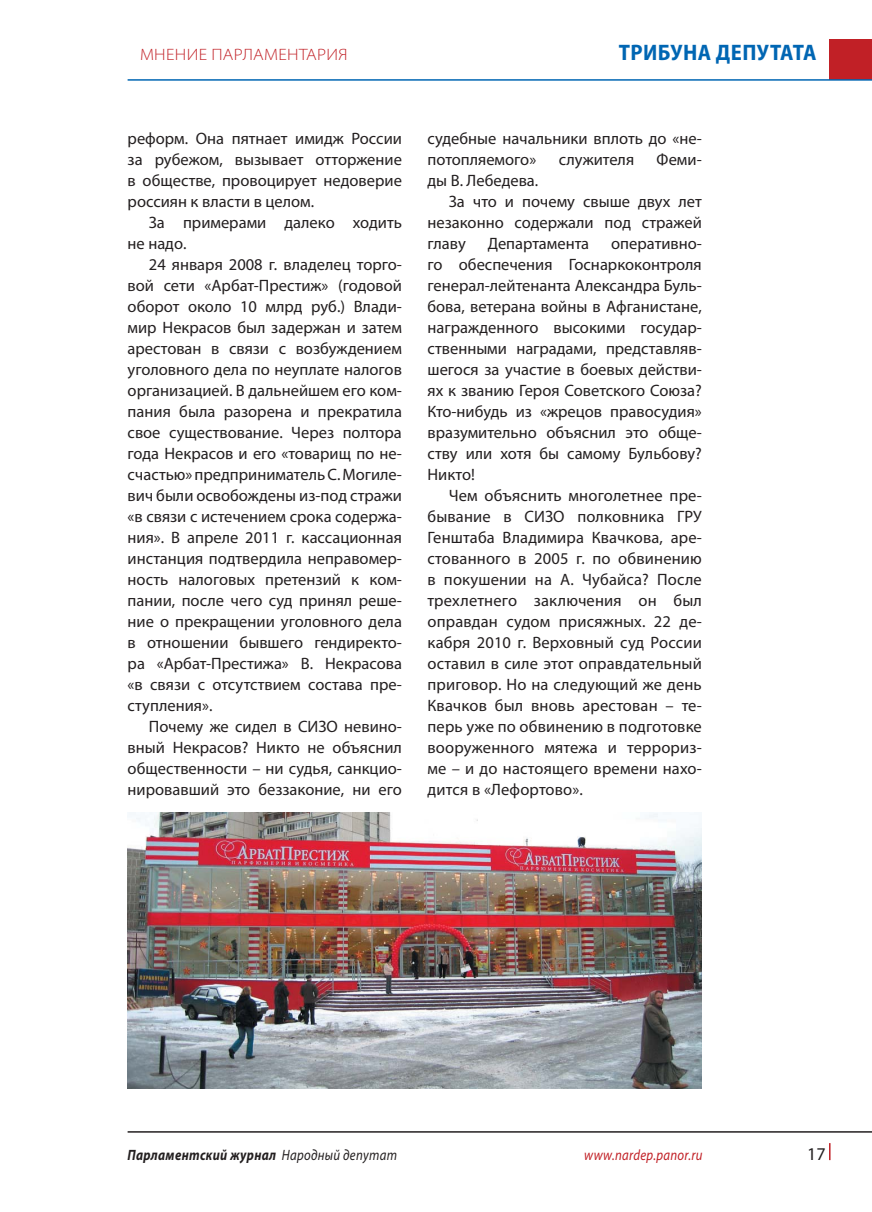
<style>
.page{position:relative;width:872px;height:1212px;background:#fff}
.page>*{position:absolute;margin:0;border:0;box-sizing:border-box;transform-origin:0 0}
.t1{font:700 semi-condensed 22.5px "Myriad Pro";letter-spacing:.02em;color:#0066b3}
.t2{font:18px "Myriad Pro";color:#231f20}
.t3{font:16.5px/21px "Myriad Pro";color:#231f20;text-align:justify}
.t4{font:300 semi-expanded 16.5px "Myriad Pro";letter-spacing:.02em;color:#c12026}
.t5{font:italic 700 15px "Myriad Pro";letter-spacing:.025em;color:#231f20;scale:.85 1}
.t6{font:italic 15px "Myriad Pro";letter-spacing:.025em;color:#c12026;scale:.85 1}
.s1{font-weight:400}
</style>
<div class="page">
<hr style="left:128px;top:1131px;width:744px;height:1px;background:#231f20">
<svg style="left:829px;top:1143px;width:1px;height:17px"></svg>
<div style="left:829px;top:39px;width:43px;height:41px;background:#c12026"></div>
<hr style="left:128px;top:79px;width:744px;height:2px;background:#0066b3">
<img style="left:128px;top:813px;width:574px;height:276px">
<p class="t4" style="left:140px;top:45px;width:209px">МНЕНИЕ ПАРЛАМЕНТАРИЯ</p>
<h1 class="t1" style="left:618px;top:39px;width:199px">ТРИБУНА ДЕПУТАТА</h1>
<p class="t3" style="left:128px;top:128px;width:276px">реформ. Она пятнает имидж России за рубежом, вызывает отторжение в обществе, провоцирует недоверие россиян к власти в целом.</p>
<p class="t3" style="left:128px;top:212px;width:276px;text-indent:21px">За примерами далеко ходить не надо.</p>
<p class="t3" style="left:128px;top:254px;width:276px;text-indent:21px">24 января 2008 г. владелец торго&shy;вой сети «Арбат-Престиж» (годовой оборот около 10 млрд руб.) Влади&shy;мир Некрасов был задержан и затем арестован в связи с возбуждением уголовного дела по неуплате налогов организацией. В дальнейшем его ком&shy;пания была разорена и прекратила свое существование. Через полтора года Некрасов и его «товарищ по не&shy;счастью» предприниматель С. Могиле&shy;вич были освобождены из-под стражи «в связи с истечением срока содержа&shy;ния». В апреле 2011 г. кассационная инстанция подтвердила неправомер&shy;ность налоговых претензий к ком&shy;пании, после чего суд принял реше&shy;ние о прекращении уголовного дела в отношении бывшего гендиректо&shy;ра «Арбат-Престижа» В. Некрасова «в связи с отсутствием состава пре&shy;ступления».</p>
<p class="t3" style="left:128px;top:716px;width:276px;text-indent:21px">Почему же сидел в СИЗО невино&shy;вный Некрасов? Никто не объяснил общественности – ни судья, санкцио&shy;нировавший это беззаконие, ни его</p>
<p class="t3" style="left:427px;top:128px;width:276px">судебные начальники вплоть до «не&shy;потопляемого»</p>
<p class="t3" style="left:559px;top:149px;width:77px">служителя</p>
<p class="t3" style="left:656px;top:149px;width:47px">Феми-</p>
<p class="t3" style="left:427px;top:170px;width:112px">ды В. Лебедева.</p>
<p class="t3" style="left:449px;top:191px;width:254px">За что и почему свыше двух лет</p>
<p class="t3" style="left:427px;top:212px;width:276px">незаконно содержали под стражей</p>
<p class="t3" style="left:427px;top:233px;width:40px">главу</p>
<p class="t3" style="left:488px;top:233px;width:103px">Департамента</p>
<p class="t3" style="left:427px;top:233px;width:276px;text-indent:184px">оперативно&shy;го обеспечения Госнаркоконтроля генерал-лейтенанта Александра Буль&shy;бова, ветерана войны в Афганистане, награжденного высокими государ&shy;ственными наградами, представляв&shy;шегося за участие в боевых действи&shy;ях к званию Героя Советского Союза?<br>Кто-нибудь из «жрецов правосудия» вразумительно объяснил это обще&shy;ству или хотя бы самому Бульбову?<br>Никто!</p>
<p class="t3" style="left:427px;top:485px;width:276px;text-indent:21px">Чем объяснить многолетнее пре&shy;бывание в СИЗО полковника ГРУ Генштаба Владимира Квачкова, аре&shy;стованного в 2005 г. по обвинению в покушении на А. Чубайса? После трехлетнего заключения он был оправдан судом присяжных. 22 де&shy;кабря 2010 г. Верховный суд России оставил в силе этот оправдательный приговор. Но на следующий же день Квачков был вновь арестован – те&shy;перь уже по обвинению в подготовке вооруженного мятежа и террориз&shy;ме – и до настоящего времени нахо&shy;дится в «Лефортово».</p>
<p class="t5" style="left:127px;top:1146px;width:319px">Парламентский журнал <span class="s1">Народный депутат</span></p>
<p class="t6" style="left:584px;top:1146px;width:141px">www.nardep.panor.ru</p>
<p class="t2" style="left:807px;top:1143px;width:20px">17</p>
</div>
